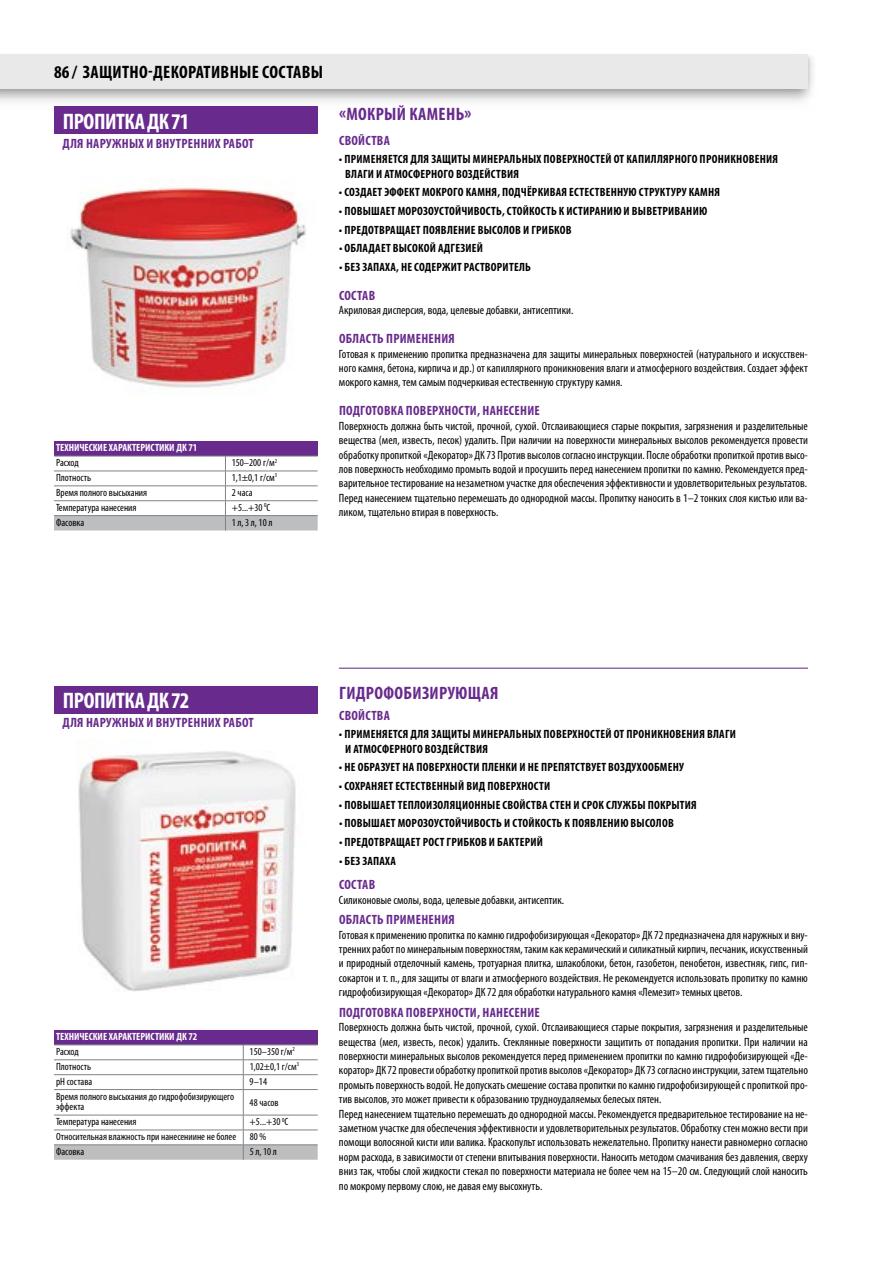
<style>
.page{position:relative;width:893px;height:1263px;background:#fff}
.page>*{position:absolute;margin:0;border:0;box-sizing:border-box;transform-origin:0 0}
.t1{font:700 condensed 22.5px "Myriad Pro";letter-spacing:-.02em;color:#fff}
.t2{font:700 condensed 18px "Myriad Pro";letter-spacing:.02em;color:#682b8d}
.t3{font:700 condensed 18px "Myriad Pro";letter-spacing:.02em;color:#000}
.t4{font:700 condensed 13.5px "Myriad Pro";letter-spacing:.02em;color:#682b8d}
.t5{font:condensed 12px/14.4px "Myriad Pro";color:#000;text-align:justify}
.t6{font:700 condensed 12px/14.4px "Myriad Pro";letter-spacing:.02em;color:#000}
.t7{font:condensed 10.5px/10.5px "Myriad Pro";color:#000}
.t8{font:700 condensed 10.5px "Myriad Pro";color:#fff}
</style>
<div class="page">
<div style="left:0;top:54px;width:808px;height:34px;background:#e9e9ea"></div>
<div style="left:54px;top:441px;width:264px;height:15px;background:#682b8d"></div>
<svg style="left:54px;top:456px;width:264px;height:74px"></svg>
<hr style="left:54px;top:515px;width:171px;height:1px;background:#808285">
<hr style="left:225px;top:515px;width:93px;height:1px;background:#808285">
<div style="left:54px;top:1030px;width:264px;height:15px;background:#682b8d"></div>
<svg style="left:54px;top:1045px;width:264px;height:115px"></svg>
<hr style="left:54px;top:1144px;width:189px;height:1px;background:#808285">
<hr style="left:243px;top:1144px;width:75px;height:1px;background:#808285">
<div style="left:54px;top:106px;width:264px;height:28px;background:#682b8d"></div>
<div style="left:54px;top:686px;width:264px;height:27px;background:#682b8d"></div>
<hr style="left:339px;top:668px;width:469px;height:1px;background:#682b8d">
<img style="left:78px;top:751px;width:218px;height:241px">
<img style="left:70px;top:187px;width:236px;height:201px">
<h2 class="t3" style="left:54px;top:61px;width:259px">86 / защитно-декоративные составы</h2>
<h1 class="t1" style="left:63px;top:107px;width:12px">ПРОП</h1>
<h1 class="t1" style="left:105px;top:107px;width:86px">ИТКА ДК 71</h1>
<p class="t4" style="left:63px;top:135px;width:31px">ДЛЯ НАРУ</p>
<p class="t4" style="left:112px;top:135px;width:58px">ЖНЫХ И ВНУТРЕНН</p>
<p class="t4" style="left:208px;top:135px;width:41px">ИХРАБОТ</p>
<p class="t8" style="left:56px;top:441px;width:6px">ТЕХН</p>
<p class="t8" style="left:74px;top:441px;width:41px">ИЧЕСКИЕ ХАРАКТЕР</p>
<p class="t8" style="left:145px;top:441px;width:54px">ИСТИКИ ДК 71</p>
<p class="t7" style="left:56px;top:457px;width:24px">Расход</p>
<p class="t7" style="left:232px;top:457px;width:47px">150–200 г/м<sup>2</sup></p>
<p class="t7" style="left:56px;top:472px;width:37px">Плотность</p>
<p class="t7" style="left:232px;top:472px;width:47px">1,1±0,1 г/см<sup>3</sup></p>
<p class="t7" style="left:56px;top:487px;width:93px">Время полного высыхания</p>
<p class="t7" style="left:232px;top:487px;width:22px">2 часа</p>
<p class="t7" style="left:56px;top:502px;width:82px">Температура нанесения</p>
<p class="t7" style="left:232px;top:502px;width:40px">+5...+30 <sup>0</sup>С</p>
<p class="t7" style="left:56px;top:517px;width:30px">Фасовка</p>
<p class="t7" style="left:232px;top:517px;width:42px">1 л, 3 л, 10 л</p>
<h2 class="t2" style="left:339px;top:103px;width:134px">«Мокрый камень»</h2>
<p class="t4" style="left:339px;top:132px;width:52px">СВОЙСТВА</p>
<p class="t6" style="left:345px;top:152px;width:434px;text-indent:-6px">• Применяется для защиты минеральных поверхностей от капиллярного проникновения влаги и атмосферного воздействия</p>
<p class="t6" style="left:339px;top:185px;width:12px">• СОЗДА</p>
<p class="t6" style="left:373px;top:185px;width:24px">ет эФФЕКТ</p>
<p class="t6" style="left:422px;top:185px;width:51px">МОКРОГОКАМНЯ</p>
<p class="t6" style="left:497px;top:185px;width:224px">, Подчёркивая естественную структуру камнЯ</p>
<p class="t6" style="left:339px;top:203px;width:370px">• Повышает морозоустойчивость, стойкость к истиранию и выветриванию</p>
<p class="t6" style="left:339px;top:222px;width:233px">• Предотвращает появление высолов и грибков</p>
<p class="t6" style="left:339px;top:241px;width:146px">• Обладает высокой адгезией</p>
<p class="t6" style="left:339px;top:259px;width:193px">• Без запаха, Не содержит растворитель</p>
<p class="t4" style="left:339px;top:287px;width:36px">состав</p>
<p class="t5" style="left:339px;top:303px;width:236px">Акриловая дисперсия, вода, целевые добавки, антисептики.</p>
<p class="t4" style="left:339px;top:330px;width:76px">ОБЛАСТЬ ПРИМЕНЕН</p>
<p class="t4" style="left:441px;top:330px;width:14px">ИЯ</p>
<p class="t5" style="left:339px;top:346px;width:470px">Готовая к применению пропитка предназначена для защиты минеральных поверхностей (натурального и искусствен&shy;ного камня, бетона, кирпича и др.) от капиллярного проникновения влаги и атмосферного воздействия. Создает эффект мокрого камня, тем самым подчеркивая естественную структуру камня.</p>
<p class="t4" style="left:339px;top:402px;width:151px">Подготовка поверхности, НАНЕСЕН</p>
<p class="t4" style="left:527px;top:402px;width:13px">ИЕ</p>
<p class="t5" style="left:339px;top:418px;width:470px">Поверхность должна быть чистой, прочной, сухой. Отслаивающиеся старые покрытия, загрязнения и разделительные вещества (мел, известь, песок) удалить. При наличии на поверхности минеральных высолов рекомендуется провести обработку пропиткой «Декоратор» ДК 73 Против высолов согласно инструкции. После обработки пропиткой против высо&shy;лов поверхность необходимо промыть водой и просушить перед нанесением пропитки по камню. Рекомендуется пред&shy;варительное тестирование на незаметном участке для обеспечения эффективности и удовлетворительных результатов.<br>Перед нанесением тщательно перемешать до однородной массы. Пропитку наносить в 1–2 тонких слоя кистью или ва&shy;ликом, тщательно втирая в поверхность.</p>
<h1 class="t1" style="left:63px;top:686px;width:12px">ПРОП</h1>
<h1 class="t1" style="left:105px;top:686px;width:86px">ИТКА ДК 72</h1>
<p class="t4" style="left:63px;top:714px;width:31px">ДЛЯ НАРУ</p>
<p class="t4" style="left:112px;top:714px;width:58px">ЖНЫХ И ВНУТРЕНН</p>
<p class="t4" style="left:208px;top:714px;width:41px">ИХРАБОТ</p>
<p class="t8" style="left:56px;top:1030px;width:6px">ТЕХН</p>
<p class="t8" style="left:74px;top:1030px;width:41px">ИЧЕСКИЕ ХАРАКТЕР</p>
<p class="t8" style="left:145px;top:1030px;width:54px">ИСТИКИ ДК 72</p>
<p class="t7" style="left:56px;top:1046px;width:24px">Расход</p>
<p class="t7" style="left:250px;top:1046px;width:47px">150–350 г/м<sup>2</sup></p>
<p class="t7" style="left:56px;top:1061px;width:37px">Плотность</p>
<p class="t7" style="left:250px;top:1061px;width:51px">1,02±0,1 г/см<sup>3</sup></p>
<p class="t7" style="left:56px;top:1076px;width:38px">рН состава</p>
<p class="t7" style="left:250px;top:1076px;width:19px">9–14</p>
<p class="t7" style="left:56px;top:1091px;width:179px">Время полного высыхания до гидрофобизирующего эффекта</p>
<p class="t7" style="left:250px;top:1097px;width:30px">48 часов</p>
<p class="t7" style="left:56px;top:1116px;width:82px">Температура нанесения</p>
<p class="t7" style="left:250px;top:1116px;width:40px">+5...+30 <sup>0</sup>С</p>
<p class="t7" style="left:56px;top:1131px;width:182px">Относительная влажность при нанесениине не более</p>
<p class="t7" style="left:250px;top:1131px;width:18px">80 %</p>
<p class="t7" style="left:56px;top:1146px;width:30px">Фасовка</p>
<p class="t7" style="left:250px;top:1146px;width:29px">5 л, 10 л</p>
<h2 class="t2" style="left:339px;top:682px;width:152px">ГИДРОФОБИЗИРУЮЩАЯ</h2>
<p class="t4" style="left:339px;top:707px;width:52px">СВОЙСТВА</p>
<p class="t6" style="left:345px;top:727px;width:392px;text-indent:-6px">• Применяется для защиты минеральных поверхностей от проникновения влаги и атмосферного воздействия</p>
<p class="t6" style="left:339px;top:760px;width:347px">• Не образует на поверхности пленки и не препятствует воздухообмену</p>
<p class="t6" style="left:339px;top:779px;width:213px">• Сохраняет естественный вид поверхности</p>
<p class="t6" style="left:339px;top:797px;width:359px">• Повышает теплоизоляционные свойства стен и срок службы покрытия</p>
<p class="t6" style="left:339px;top:816px;width:335px">• Повышает морозоустойчивость и стойкость к появлению высолов</p>
<p class="t6" style="left:339px;top:834px;width:205px">• Предотвращает рост грибков и бактерий</p>
<p class="t6" style="left:339px;top:853px;width:59px">• Без запаха</p>
<p class="t4" style="left:339px;top:876px;width:36px">состав</p>
<p class="t5" style="left:339px;top:892px;width:227px">Силиконовые смолы, вода, целевые добавки, антисептик.</p>
<p class="t4" style="left:339px;top:911px;width:76px">ОБЛАСТЬ ПРИМЕНЕН</p>
<p class="t4" style="left:441px;top:911px;width:14px">ИЯ</p>
<p class="t5" style="left:339px;top:927px;width:470px">Готовая к применению пропитка по камню гидрофобизирующая «Декоратор» ДК 72 предназначена для наружных и вну&shy;тренних работ по минеральным поверхностям, таким как керамический и силикатный кирпич, песчаник, искусственный и природный отделочный камень, тротуарная плитка, шлакоблоки, бетон, газобетон, пенобетон, известняк, гипс, гип&shy;сокартон и т. п., для защиты от влаги и атмосферного воздействия. Не рекомендуется использовать пропитку по камню гидрофобизирующая «Декоратор» ДК 72 для обработки натурального камня «Лемезит» темных цветов.</p>
<p class="t4" style="left:339px;top:1004px;width:151px">Подготовка поверхности, НАНЕСЕН</p>
<p class="t4" style="left:527px;top:1004px;width:13px">ИЕ</p>
<p class="t5" style="left:339px;top:1020px;width:471px;text-align:left">Поверхность должна быть чистой, прочной, сухой. Отслаивающиеся старые покрытия, загрязнения и разделительные вещества (мел, известь, песок) удалить. Стеклянные поверхности защитить от попадания пропитки. При наличии на поверхности минеральных высолов рекомендуется перед применением пропитки по камню гидрофобизирующей «Де&shy;коратор» ДК 72 провести обработку пропиткой против высолов «Декоратор» ДК 73 согласно инструкции, затем тщательно промыть поверхность водой. Не допускать смешение состава пропитки по камню гидрофобизирующей с пропиткой про&shy;тив высолов, это может привести к образованию трудноудаляемых белесых пятен.<br>Перед нанесением тщательно перемешать до однородной массы. Рекомендуется предварительное тестирование на не&shy;заметном участке для обеспечения эффективности и удовлетворительных результатов. Обработку стен можно вести при помощи волосяной кисти или валика. Краскопульт использовать нежелательно. Пропитку нанести равномерно согласно норм расхода, в зависимости от степени впитывания поверхности. Наносить методом смачивания без давления, сверху вниз так, чтобы слой жидкости стекал по поверхности материала не более чем на 15–20 см. Следующий слой наносить по мокрому первому слою, не давая ему высохнуть.</p>
</div>
